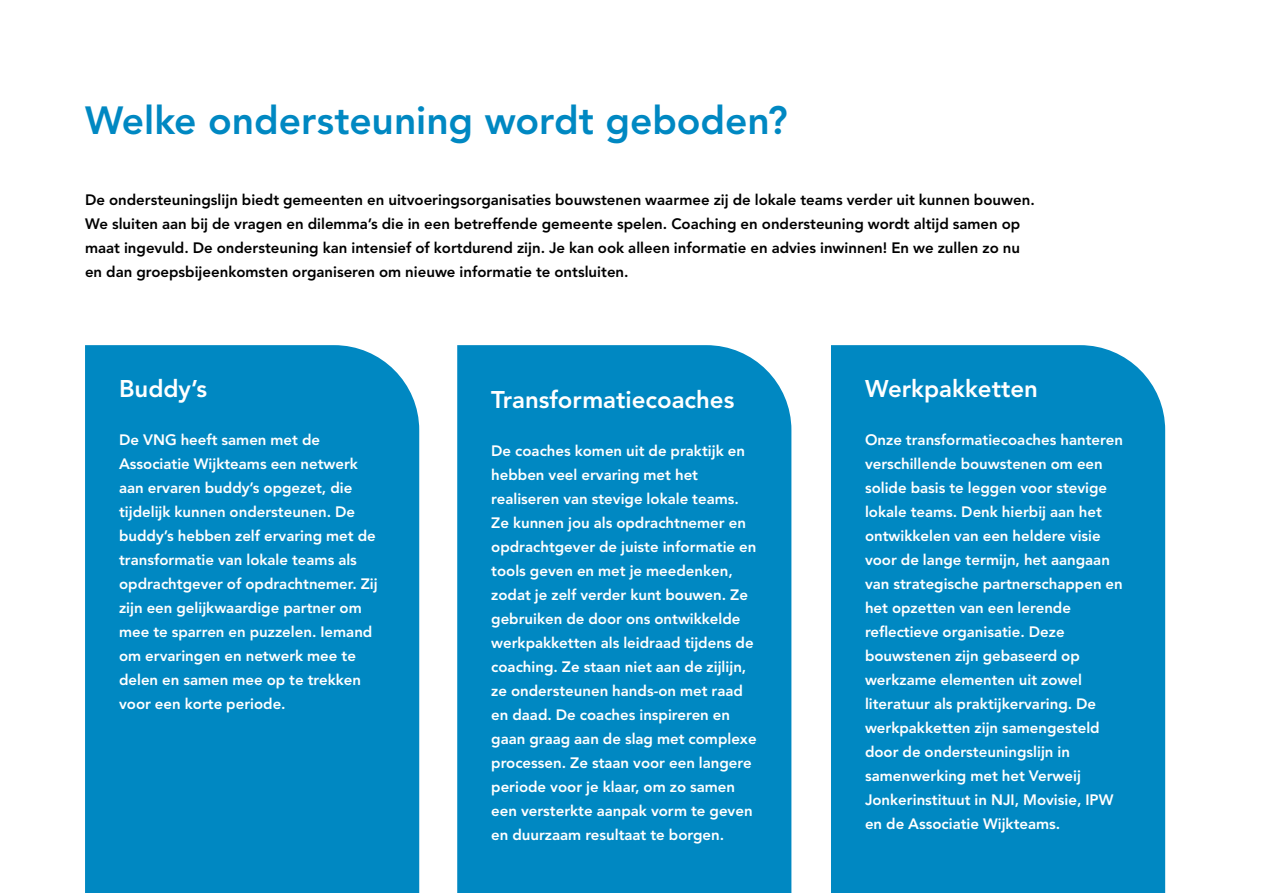
<style>
.page{position:relative;width:1263px;height:893px;background:#fff}
.page>*{position:absolute;margin:0;border:0;box-sizing:border-box;transform-origin:0 0}
.H1_VNG_-_Omslag_titel_big{font:800 39px "Avenir LT Std";color:#0088c2}
.VNG_-_Broodtekst{font:800 24px "Avenir LT Std";color:#fff}
.VNG_-_Broodtekst-2{font:800 15px/24px "Avenir LT Std";color:#fff}
.VNG_-_Broodtekst-3{font:800 15px/24px "Avenir LT Std";color:#000}
</style>
<div class="page">
<div style="left:85px;top:345px;width:334px;height:548px;background:#0088c2"></div>
<div style="left:457px;top:345px;width:334px;height:548px;background:#0088c2"></div>
<div style="left:831px;top:345px;width:334px;height:548px;background:#0088c2"></div>
<h1 class="H1_VNG_-_Omslag_titel_big" style="left:85px;top:97px;width:704px">Welke ondersteuning wordt geboden?</h1>
<p class="VNG_-_Broodtekst-3" style="left:85px;top:188px;width:951px">De ondersteuningslijn biedt gemeenten en uitvoeringsorganisaties bouwstenen waarmee zij de lokale teams verder uit kunnen bouwen.<br>We sluiten aan bij de vragen en dilemma’s die in een betreffende gemeente spelen. Coaching en ondersteuning wordt altijd samen op maat ingevuld. De ondersteuning kan intensief of kortdurend zijn. Je kan ook alleen informatie en advies inwinnen! En we zullen zo nu en dan groepsbijeenkomsten organiseren om nieuwe informatie te ontsluiten.</p>
<p class="VNG_-_Broodtekst" style="left:119px;top:375px;width:90px">Buddy’s</p>
<p class="VNG_-_Broodtekst-2" style="left:119px;top:428px;width:260px">De VNG heeft samen met de<br>Associatie Wijkteams een netwerk aan ervaren buddy’s opgezet, die tijdelijk kunnen ondersteunen. De buddy’s hebben zelf ervaring met de transformatie van lokale teams als opdrachtgever of opdrachtnemer. Zij zijn een gelijkwaardige partner om mee te sparren en puzzelen. Iemand om ervaringen en netwerk mee te delen en samen mee op te trekken voor een korte periode.</p>
<p class="VNG_-_Broodtekst" style="left:491px;top:385px;width:245px">Transformatiecoaches</p>
<p class="VNG_-_Broodtekst-2" style="left:491px;top:439px;width:267px">De coaches komen uit de praktijk en hebben veel ervaring met het realiseren van stevige lokale teams.<br>Ze kunnen jou als opdrachtnemer en opdrachtgever de juiste informatie en tools geven en met je meedenken, zodat je zelf verder kunt bouwen. Ze gebruiken de door ons ontwikkelde werkpakketten als leidraad tijdens de coaching. Ze staan niet aan de zijlijn, ze ondersteunen hands-on met raad en daad. De coaches inspireren en gaan graag aan de slag met complexe processen. Ze staan voor een langere periode voor je klaar, om zo samen een versterkte aanpak vorm te geven en duurzaam resultaat te borgen.</p>
<p class="VNG_-_Broodtekst" style="left:865px;top:375px;width:174px">Werkpakketten</p>
<p class="VNG_-_Broodtekst-2" style="left:865px;top:428px;width:259px">Onze transformatiecoaches hanteren verschillende bouwstenen om een solide basis te leggen voor stevige lokale teams. Denk hierbij aan het ontwikkelen van een heldere visie voor de lange termijn, het aangaan van strategische partnerschappen en het opzetten van een lerende reflectieve organisatie. Deze bouwstenen zijn gebaseerd op werkzame elementen uit zowel literatuur als praktijkervaring. De werkpakketten zijn samengesteld door de ondersteuningslijn in samenwerking met het Verweij Jonkerinstituut in NJI, Movisie, IPW en de Associatie Wijkteams.</p>
</div>
